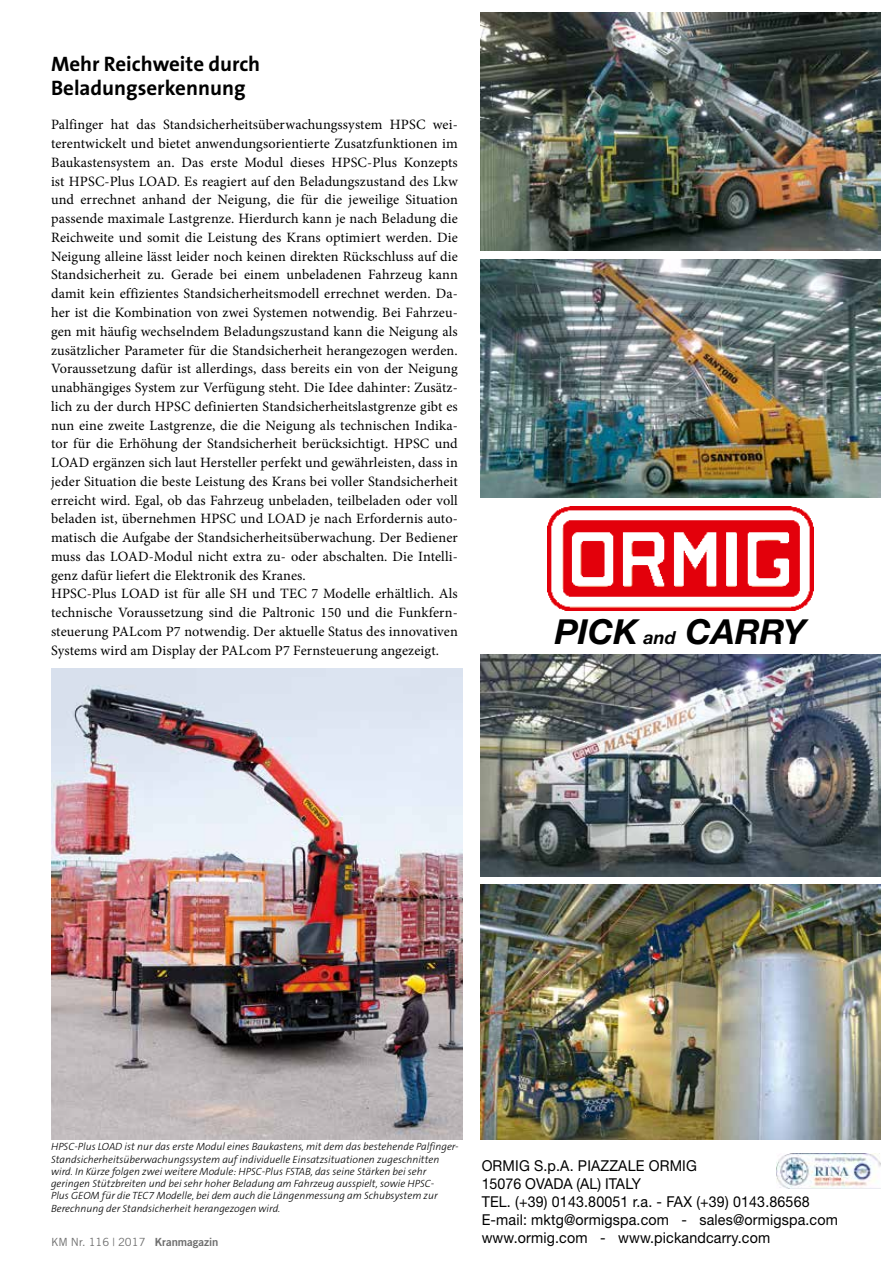
<style>
.page{position:relative;width:893px;height:1263px;background:#fff}
.page>*{position:absolute;margin:0;border:0;box-sizing:border-box;transform-origin:0 0}
.t1{font:italic 700 34.5px "Helvetica Neue";color:#000}
.t2{font:700 21px/24px "The Sans B7";color:#000}
.t3{font:15px/18px "Helvetica Neue";letter-spacing:.01em;color:#000;scale:.95 1}
.t4{font:14.25px/18.8px "Minion Pro";letter-spacing:.01em;color:#000}
.t5{font:11.25px "Trade Gothic";color:#6e6e6e}
.t6{font:italic 300 10.5px/12.3px "The Sans B3";color:#000}
.s1{font-size:18px}
.s2{font-family:"Trade Gothic Bold Two"}
</style>
<div class="page">
<svg style="left:789px;top:1153px;width:91px;height:1px"></svg>
<img style="left:776px;top:1154px;width:104px;height:35px">
<img style="left:480px;top:13px;width:400px;height:238px">
<img style="left:480px;top:655px;width:400px;height:221px">
<img style="left:480px;top:884px;width:400px;height:256px">
<img style="left:480px;top:259px;width:400px;height:238px">
<div style="left:544px;top:507px;width:272px;height:103px;background:linear-gradient(to bottom,#fff,#fff)"></div>
<img style="left:548px;top:507px;width:265px;height:103px">
<img style="left:51px;top:668px;width:411px;height:472px">
<h2 class="t2" style="left:51px;top:53px;width:211px">Mehr Reichweite durch<br>Beladungserkennung</h2>
<p class="t4" style="left:51px;top:116px;width:408px">Palfinger hat das Standsicherheitsüberwachungssystem HPSC wei&shy;terentwickelt und bietet anwendungsorientierte Zusatzfunktionen im Baukastensystem an. Das erste Modul dieses HPSC-Plus Konzepts ist HPSC-Plus LOAD. Es reagiert auf den Beladungszustand des Lkw und errechnet anhand der Neigung, die für die jeweilige Situation passende maximale Lastgrenze. Hierdurch kann je nach Beladung die Reichweite und somit die Leistung des Krans optimiert werden. Die Neigung alleine lässt leider noch keinen direkten Rückschluss auf die Standsicherheit zu. Gerade bei einem unbeladenen Fahrzeug kann damit kein effizientes Standsicherheitsmodell errechnet werden. Da&shy;her ist die Kombination von zwei Systemen notwendig. Bei Fahrzeu&shy;gen mit häufig wechselndem Beladungszustand kann die Neigung als zusätzlicher Parameter für die Standsicherheit herangezogen werden.<br>Voraussetzung dafür ist allerdings, dass bereits ein von der Neigung unabhängiges System zur Verfügung steht. Die Idee dahinter: Zusätz&shy;lich zu der durch HPSC definierten Standsicherheitslastgrenze gibt es nun eine zweite Lastgrenze, die die Neigung als technischen Indika&shy;tor für die Erhöhung der Standsicherheit berücksichtigt. HPSC und LOAD ergänzen sich laut Hersteller perfekt und gewährleisten, dass in jeder Situation die beste Leistung des Krans bei voller Standsicherheit erreicht wird. Egal, ob das Fahrzeug unbeladen, teilbeladen oder voll beladen ist, übernehmen HPSC und LOAD je nach Erfordernis auto&shy;matisch die Aufgabe der Standsicherheitsüberwachung. Der Bediener muss das LOAD-Modul nicht extra zu- oder abschalten. Die Intelli&shy;genz dafür liefert die Elektronik des Kranes.<br>HPSC-Plus LOAD ist für alle SH und TEC 7 Modelle erhältlich. Als technische Voraussetzung sind die Paltronic 150 und die Funkfern&shy;steuerung PALcom P7 notwendig. Der aktuelle Status des innovativen Systems wird am Display der PALcom P7 Fernsteuerung angezeigt.</p>
<h1 class="t1" style="left:555px;top:610px;width:253px">PICK <span class="s1">and</span> CARRY</h1>
<p class="t6" style="left:51px;top:1141px;width:409px">HPSC-Plus LOAD ist nur das erste Modul eines Baukastens, mit dem das bestehende Palfinger-Standsicherheitsüberwachungssystem auf individuelle Einsatzsituationen zugeschnitten wird. In Kürze folgen zwei weitere Module: HPSC-Plus FSTAB, das seine Stärken bei sehr geringen Stützbreiten und bei sehr hoher Beladung am Fahrzeug ausspielt, sowie HPSC-<br>Plus GEOM für die TEC7 Modelle, bei dem auch die Längenmessung am Schubsystem zur Berechnung der Standsicherheit herangezogen wird.</p>
<p class="t5" style="left:51px;top:1235px;width:169px">KM Nr. 116 | 2017 <span class="s2">Kranmagazin</span></p>
<p class="t3" style="left:482px;top:1156px;width:376px">ORMIG S.p.A. PIAZZALE ORMIG<br>15076 OVADA (AL) ITALY<br>TEL. (+39) 0143.80051 r.a. - FAX (+39) 0143.86568<br>E-mail: mktg@ormigspa.com - sales@ormigspa.com www.ormig.com - www.pickandcarry.com</p>
</div>
